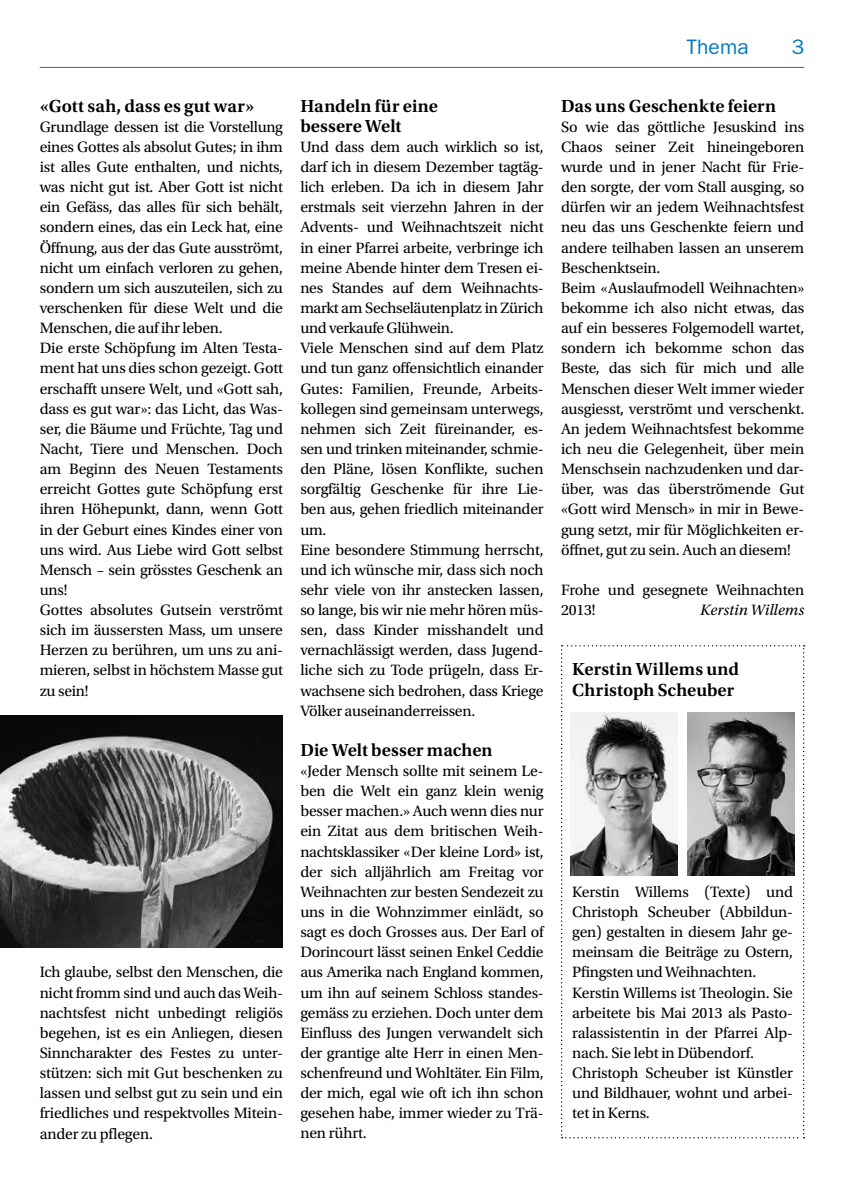
<style>
.page{position:relative;width:844px;height:1191px;background:#fff}
.page>*{position:absolute;margin:0;border:0;box-sizing:border-box;transform-origin:0 0}
.t1{font:21px "ITC Franklin Gothic Std";letter-spacing:.01em;color:#0077bf}
.t2{font:600 18.38px/20.1px "Utopia Std";letter-spacing:.005em;color:#000}
.t3{font:15.75px/20.1px "Utopia Std";letter-spacing:-.01em;color:#000}
.t4{font:italic 15.75px "Utopia Std";color:#000}
</style>
<div class="page">
<hr style="left:40px;top:67px;width:764px;height:1px;background:#0077bf">
<svg style="left:561px;top:645px;width:243px;height:493px"></svg>
<img style="left:570px;top:712px;width:107px;height:163px">
<img style="left:687px;top:712px;width:107px;height:163px">
<img style="left:0;top:715px;width:283px;height:232px">
<h1 class="t1" style="left:686px;top:35px;width:64px">Thema</h1>
<h1 class="t1" style="left:791px;top:35px;width:14px">3</h1>
<p class="t2" style="left:40px;top:96px;width:216px">«Gott sah, dass es gut war»</p>
<p class="t3" style="left:40px;top:117px;width:245px">Grundlage dessen ist die Vorstellung eines Gottes als absolut Gutes; in ihm ist alles Gute enthalten, und nichts, was nicht gut ist. Aber Gott ist nicht ein Gefäss, das alles für sich behält, sondern eines, das ein Leck hat, eine Öffnung, aus der das Gute ausströmt, nicht um einfach verloren zu gehen, sondern um sich auszuteilen, sich zu verschenken für diese Welt und die Menschen, die auf ihr leben.<br>Die erste Schöpfung im Alten Testa&shy;ment hat uns dies schon gezeigt. Gott erschafft unsere Welt, und «Gott sah, dass es gut war»: das Licht, das Was&shy;ser, die Bäume und Früchte, Tag und Nacht, Tiere und Menschen. Doch am Beginn des Neuen Testaments erreicht Gottes gute Schöpfung erst ihren Höhepunkt, dann, wenn Gott in der Geburt eines Kindes einer von uns wird. Aus Liebe wird Gott selbst Mensch – sein grösstes Geschenk an uns!<br>Gottes absolutes Gutsein verströmt sich im äussersten Mass, um unsere Herzen zu berühren, um uns zu ani&shy;mieren, selbst in höchstem Masse gut zu sein!</p>
<p class="t3" style="left:40px;top:962px;width:245px;text-align:justify">Ich glaube, selbst den Menschen, die nicht fromm sind und auch das Weih&shy;nachtsfest nicht unbedingt religiös begehen, ist es ein Anliegen, diesen Sinncharakter des Festes zu unter&shy;stützen: sich mit Gut beschenken zu lassen und selbst gut zu sein und ein friedliches und respektvolles Mitein&shy;ander zu pflegen.</p>
<p class="t2" style="left:300px;top:96px;width:139px">Handeln für eine bessere Welt</p>
<p class="t3" style="left:300px;top:137px;width:245px">Und dass dem auch wirklich so ist, darf ich in diesem Dezember tagtäg&shy;lich erleben. Da ich in diesem Jahr erstmals seit vierzehn Jahren in der Advents- und Weihnachtszeit nicht in einer Pfarrei arbeite, verbringe ich meine Abende hinter dem Tresen ei&shy;nes Standes auf dem Weihnachts&shy;markt am Sechseläutenplatz in Zürich und verkaufe Glühwein.<br>Viele Menschen sind auf dem Platz und tun ganz offensichtlich einander Gutes: Familien, Freunde, Arbeits&shy;kollegen sind gemeinsam unterwegs, nehmen sich Zeit füreinander, es&shy;sen und trinken miteinander, schmie&shy;den Pläne, lösen Konflikte, suchen sorgfältig Geschenke für ihre Lie&shy;ben aus, gehen friedlich miteinander um.<br>Eine besondere Stimmung herrscht, und ich wünsche mir, dass sich noch sehr viele von ihr anstecken lassen, so lange, bis wir nie mehr hören müs&shy;sen, dass Kinder misshandelt und vernachlässigt werden, dass Jugend&shy;liche sich zu Tode prügeln, dass Er&shy;wachsene sich bedrohen, dass Kriege Völker auseinanderreissen.</p>
<p class="t2" style="left:300px;top:740px;width:194px">Die Welt besser machen</p>
<p class="t3" style="left:300px;top:761px;width:245px;text-align:justify">«Jeder Mensch sollte mit seinem Le&shy;ben die Welt ein ganz klein wenig besser machen.» Auch wenn dies nur ein Zitat aus dem britischen Weih&shy;nachtsklassiker «Der kleine Lord» ist, der sich alljährlich am Freitag vor Weihnachten zur besten Sendezeit zu uns in die Wohnzimmer einlädt, so sagt es doch Grosses aus. Der Earl of Dorincourt lässt seinen Enkel Ceddie aus Amerika nach England kommen, um ihn auf seinem Schloss standes&shy;gemäss zu erziehen. Doch unter dem Einfluss des Jungen verwandelt sich der grantige alte Herr in einen Men&shy;schenfreund und Wohltäter. Ein Film, der mich, egal wie oft ich ihn schon gesehen habe, immer wieder zu Trä&shy;nen rührt.</p>
<p class="t2" style="left:561px;top:96px;width:216px">Das uns Geschenkte feiern</p>
<p class="t3" style="left:561px;top:117px;width:245px">So wie das göttliche Jesuskind ins Chaos seiner Zeit hineingeboren wurde und in jener Nacht für Frie&shy;den sorgte, der vom Stall ausging, so dürfen wir an jedem Weihnachtsfest neu das uns Geschenkte feiern und andere teilhaben lassen an unserem Beschenktsein.<br>Beim «Auslaufmodell Weihnachten» bekomme ich also nicht etwas, das auf ein besseres Folgemodell wartet, sondern ich bekomme schon das Beste, das sich für mich und alle Menschen dieser Welt immer wieder ausgiesst, verströmt und verschenkt.<br>An jedem Weihnachtsfest bekomme ich neu die Gelegenheit, über mein Menschsein nachzudenken und dar&shy;über, was das überströmende Gut «Gott wird Mensch» in mir in Bewe&shy;gung setzt, mir für Möglichkeiten er&shy;öffnet, gut zu sein. Auch an diesem!</p>
<p class="t3" style="left:561px;top:580px;width:245px">Frohe und gesegnete Weihnachten<br>2013!</p>
<p class="t4" style="left:700px;top:601px;width:105px">Kerstin Willems</p>
<p class="t2" style="left:572px;top:659px;width:168px">Kerstin Willems und<br>Christoph Scheuber</p>
<p class="t3" style="left:572px;top:882px;width:222px">Kerstin Willems (Texte) und<br>Christoph Scheuber (Abbildun&shy;gen) gestalten in diesem Jahr ge&shy;meinsam die Beiträge zu Ostern,<br>Pfingsten und Weihnachten.<br>Kerstin Willems ist Theologin. Sie arbeitete bis Mai 2013 als Pasto&shy;ralassistentin in der Pfarrei Alp&shy;nach. Sie lebt in Dübendorf.<br>Christoph Scheuber ist Künstler und Bildhauer, wohnt und arbei&shy;tet in Kerns.</p>
</div>
